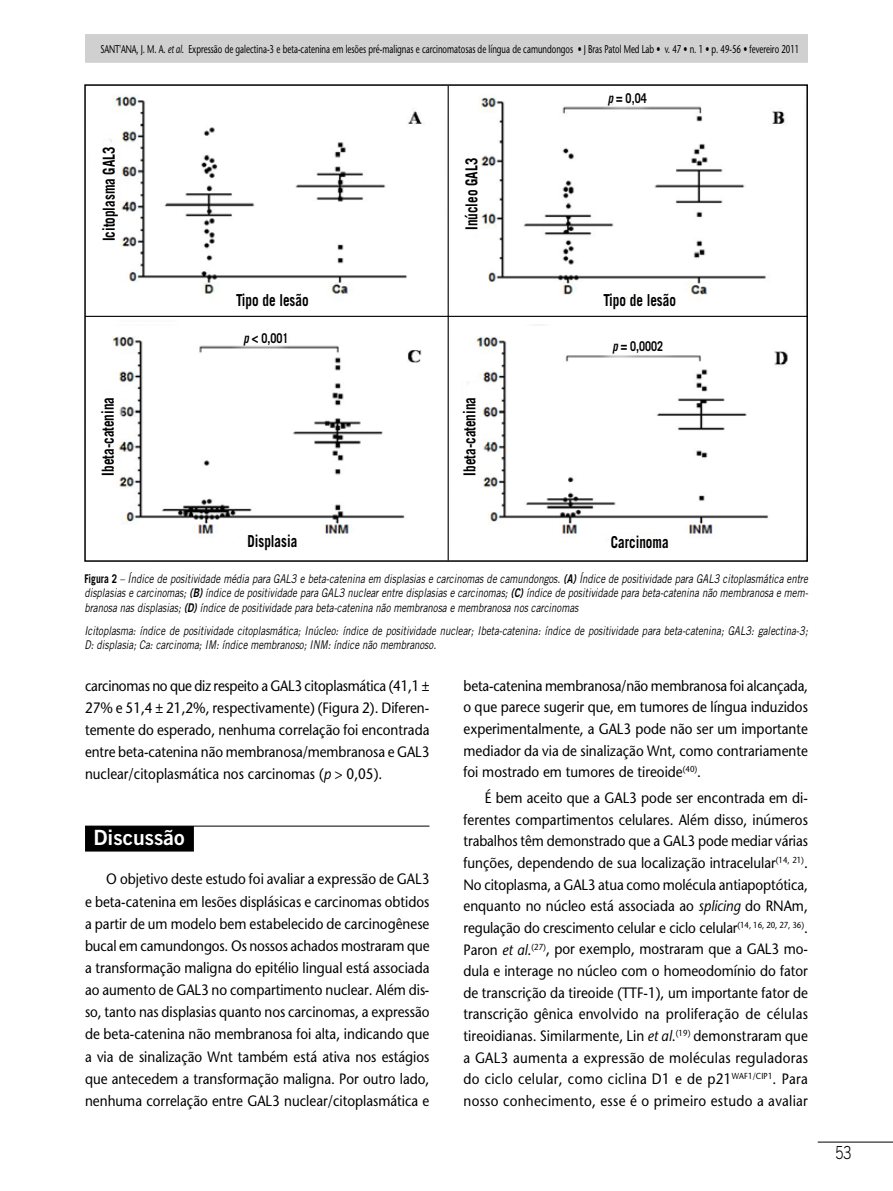
<style>
.page{position:relative;width:893px;height:1191px;background:#fff}
.page>*{position:absolute;margin:0;border:0;box-sizing:border-box;transform-origin:0 0}
.t1{font:21px "Trade Gothic LT Std Bd 2";color:#fff}
.t2{font:300 18px "Trade Gothic LT Std";color:#000;scale:.8 1}
.t3{font:700 16.5px "Trade Gothic LT Std";color:#000;scale:.8 1}
.t4{font:500 15px/21.6px "Stone Sans Std";color:#000;text-align:justify;scale:.9 1}
.t5{font:700 13.5px "Trade Gothic LT Std";color:#000;scale:.8 1}
.t6{font:italic 12px/14.4px "Trade Gothic LT Std";color:#000;text-align:justify;scale:.8 1}
.t7{font:500 11.25px "Stone Sans Std";color:#000;scale:.7 1}
.s1{font-style:italic}
.s2{font-weight:700;font-style:normal}
.s3{font-weight:300}
.s4{font-family:"Trade Gothic LT Std Bd 2 Obl";font-style:normal}
</style>
<div class="page">
<div style="left:85px;top:34px;width:723px;height:29px;background:#d0d0d0"></div>
<hr style="left:818px;top:1141px;width:75px;height:1px;background:#000">
<img style="left:86px;top:86px;width:720px;height:474px">
<hr style="left:85px;top:316px;width:723px;height:1px;background:#000">
<hr style="left:448px;top:86px;width:1px;height:474px;background:#000">
<hr style="left:85px;top:825px;width:344px;height:1px;background:#000">
<div style="left:85px;top:826px;width:109px;height:25px;background:#000"></div>
<p class="t7" style="left:101px;top:42px;width:1000px">Sant'ana, J. M. A. <span class="s1">et al</span>. Expressão de galectina-3 e beta-catenina em lesões pré-malignas e carcinomatosas de língua de camundongos • J Bras Patol Med Lab • v. 47 • n. 1 • p. 49-56 • fevereiro 2011</p>
<p class="t3" style="left:99px;top:241px;width:120px;rotate:-90deg">Icitoplasma GAL3</p>
<p class="t3" style="left:461px;top:230px;width:91px;rotate:-90deg">Inúcleo GAL3</p>
<p class="t3" style="left:236px;top:290px;width:92px">Tipo de lesão</p>
<p class="t3" style="left:98px;top:475px;width:100px;rotate:-90deg">Ibeta-catenina</p>
<p class="t5" style="left:243px;top:330px;width:58px"><span class="s1">p</span> &lt; 0,001</p>
<p class="t3" style="left:247px;top:531px;width:64px">Displasia</p>
<p class="t3" style="left:459px;top:475px;width:100px;rotate:-90deg">Ibeta-catenina</p>
<p class="t5" style="left:608px;top:90px;width:50px"><span class="s1">p</span> = 0,04</p>
<p class="t3" style="left:603px;top:290px;width:92px">Tipo de lesão</p>
<p class="t5" style="left:612px;top:338px;width:65px"><span class="s1">p</span> = 0,0002</p>
<p class="t3" style="left:611px;top:532px;width:74px">Carcinoma</p>
<p class="t6" style="left:84px;top:571px;width:906px"><span class="s2">Figura 2</span> <span class="s3">–</span> Índice de positividade média para GAL3 e beta-catenina em displasias e carcinomas de camundongos. <span class="s4">(A)</span> Índice de positividade para GAL3 citoplasmática entre displasias e carcinomas; <span class="s4">(B)</span> índice de positividade para GAL3 nuclear entre displasias e carcinomas; <span class="s4">(C)</span> índice de positividade para beta-catenina não membranosa e mem&shy;branosa nas displasias; <span class="s4">(D)</span> índice de positividade para beta-catenina não membranosa e membranosa nos carcinomas</p>
<p class="t6" style="left:84px;top:623px;width:906px">Icitoplasma: índice de positividade citoplasmática; Inúcleo: índice de positividade nuclear; Ibeta-catenina: índice de positividade para beta-catenina; GAL3: galectina-3;<br>D: displasia; Ca: carcinoma; IM: índice membranoso; INM: índice não membranoso.</p>
<p class="t4" style="left:85px;top:674px;width:384px;line-height:22.2px">carcinomas no que diz respeito a GAL3 citoplasmática (41,1 ± 27% e 51,4 ± 21,2%, respectivamente) (Figura 2). Diferen&shy;temente do esperado, nenhuma correlação foi encontrada entre beta-catenina não membranosa/membranosa e GAL3 nuclear/citoplasmática nos carcinomas (<span class="s1">p</span> &gt; 0,05).</p>
<h1 class="t1" style="left:94px;top:825px;width:92px">Discussão</h1>
<p class="t4" style="left:85px;top:868px;width:384px;line-height:22.2px;text-indent:21px">O objetivo deste estudo foi avaliar a expressão de GAL3 e beta-catenina em lesões displásicas e carcinomas obtidos a partir de um modelo bem estabelecido de carcinogênese bucal em camundongos. Os nossos achados mostraram que a transformação maligna do epitélio lingual está associada ao aumento de GAL3 no compartimento nuclear. Além dis&shy;so, tanto nas displasias quanto nos carcinomas, a expressão de beta-catenina não membranosa foi alta, indicando que a via de sinalização Wnt também está ativa nos estágios que antecedem a transformação maligna. Por outro lado, nenhuma correlação entre GAL3 nuclear/citoplasmática e</p>
<p class="t4" style="left:463px;top:674px;width:384px">beta-catenina membranosa/não membranosa foi alcançada, o que parece sugerir que, em tumores de língua induzidos experimentalmente, a GAL3 pode não ser um importante mediador da via de sinalização Wnt, como contrariamente foi mostrado em tumores de tireoide<sup>(40)</sup>.</p>
<p class="t4" style="left:463px;top:787px;width:384px;text-indent:21px">É bem aceito que a GAL3 pode ser encontrada em di&shy;ferentes compartimentos celulares. Além disso, inúmeros trabalhos têm demonstrado que a GAL3 pode mediar várias funções, dependendo de sua localização intracelular<sup>(14,</sup> <sup>21)</sup>.<br>No citoplasma, a GAL3 atua como molécula antiapoptótica, enquanto no núcleo está associada ao <span class="s1">splicing</span> do RNAm, regulação do crescimento celular e ciclo celular<sup>(14,</sup> <sup>16,</sup> <sup>20,</sup> <sup>27,</sup> <sup>36)</sup>.<br>Paron <span class="s1">et al</span>.<sup>(27)</sup>, por exemplo, mostraram que a GAL3 mo&shy;dula e interage no núcleo com o homeodomínio do fator de transcrição da tireoide (TTF-1), um importante fator de transcrição gênica envolvido na proliferação de células tireoidianas. Similarmente, Lin <span class="s1">et al</span>.<sup>(19)</sup> demonstraram que a GAL3 aumenta a expressão de moléculas reguladoras do ciclo celular, como ciclina D1 e de p21<sup>WAF1/CIP1</sup>. Para nosso conhecimento, esse é o primeiro estudo a avaliar</p>
<p class="t2" style="left:836px;top:1141px;width:22px">53</p>
</div>
